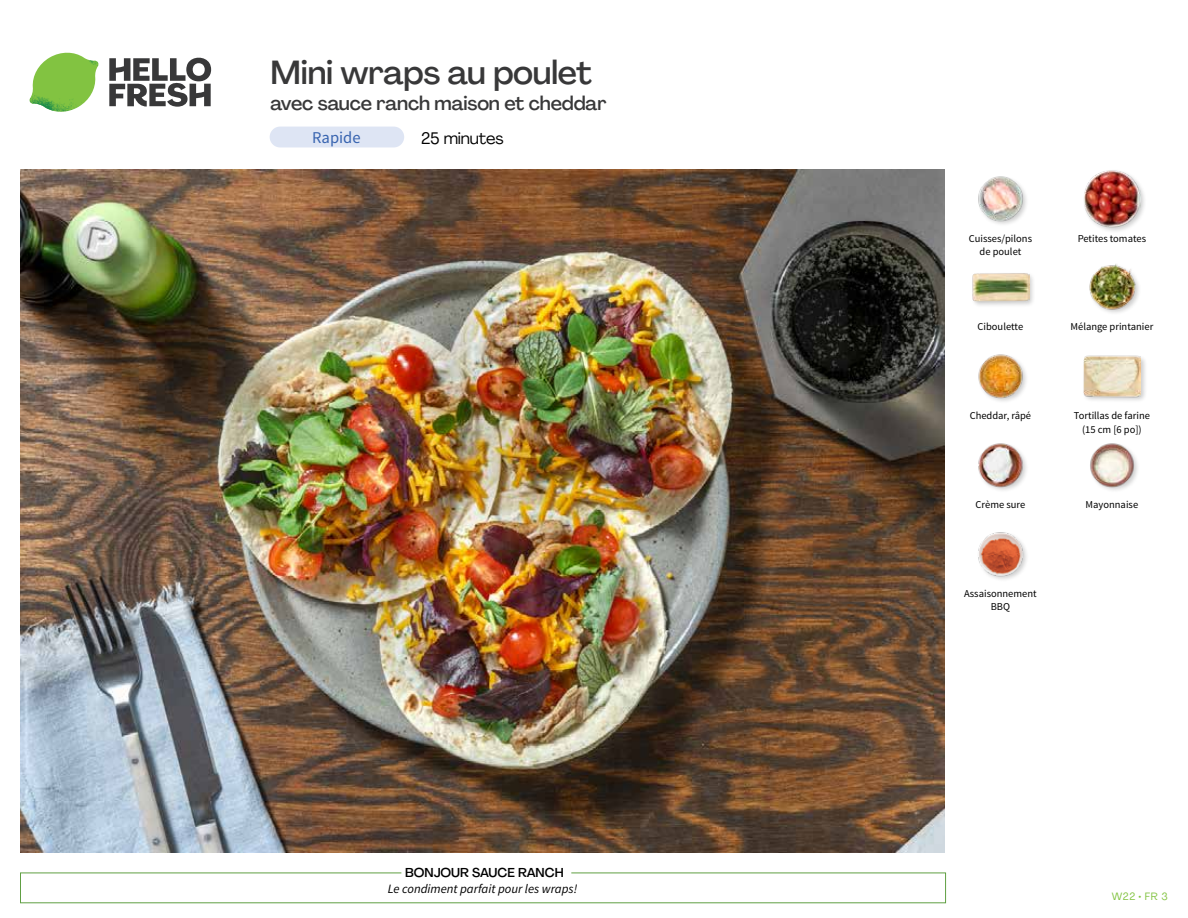
<style>
.page{position:relative;width:1188px;height:918px;background:#fff}
.page>*{position:absolute;margin:0;border:0;box-sizing:border-box;transform-origin:0 0}
.t1{font:500 33px "Agrandir";letter-spacing:-.01em;color:#383839}
.t2{font:500 19.5px "Agrandir";letter-spacing:-.01em;color:#383839}
.t3{font:16.5px "Agrandir";letter-spacing:-.01em;color:#000}
.t4{font:16.5px "Source Sans Pro";color:#3763af}
.t5{font:italic 12.75px "Source Sans Pro";color:#000}
.t6{font:500 12.75px "Agrandir";color:#000}
.t7{font:10.5px/13.5px "Source Sans Pro";color:#000;text-align:center}
.t8{font:10.5px "Agrandir";color:#82c341}
</style>
<div class="page">
<div style="left:270px;top:127px;width:134px;height:20px;background:#dee5f4;border-radius:10px"></div>
<svg style="left:109px;top:57px;width:102px;height:50px"></svg>
<svg style="left:34px;top:53px;width:62px;height:40px"></svg>
<img style="left:67px;top:53px;width:32px;height:26px">
<img style="left:33px;top:75px;width:59px;height:11px">
<img style="left:29px;top:79px;width:61px;height:33px">
<img style="left:65px;top:86px;width:27px;height:25px">
<img style="left:21px;top:170px;width:924px;height:682px">
<div style="left:20px;top:873px;width:926px;height:30px;border:1px solid #609f43"></div>
<div style="left:401px;top:865px;width:170px;height:15px;background:#fff"></div>
<img style="left:978px;top:532px;width:49px;height:48px">
<img style="left:1090px;top:443px;width:48px;height:48px">
<img style="left:978px;top:443px;width:49px;height:48px">
<div style="left:1082px;top:354px;width:65px;height:49px;background:#000;opacity:.2"></div>
<img style="left:1083px;top:354px;width:58px;height:49px">
<img style="left:978px;top:354px;width:48px;height:47px">
<img style="left:1089px;top:264px;width:50px;height:49px">
<div style="left:972px;top:272px;width:63px;height:37px;background:#000;opacity:.2"></div>
<img style="left:972px;top:272px;width:57px;height:37px">
<div style="left:1082px;top:169px;width:65px;height:64px;background:#000;opacity:.2"></div>
<img style="left:1083px;top:170px;width:58px;height:57px">
<img style="left:978px;top:176px;width:49px;height:48px">
<h1 class="t1" style="left:271px;top:52px;width:323px">Mini wraps au poulet</h1>
<h2 class="t2" style="left:271px;top:91px;width:337px">avec sauce ranch maison et cheddar</h2>
<h3 class="t3" style="left:421px;top:128px;width:84px">25 minutes</h3>
<h3 class="t4" style="left:312px;top:128px;width:50px">Rapide</h3>
<p class="t6" style="left:405px;top:864px;width:160px">BONJOUR SAUCE RANCH</p>
<p class="t5" style="left:388px;top:881px;width:191px">Le condiment parfait pour les wraps!</p>
<p class="t7" style="left:969px;top:232px;width:65px">Cuisses/pilons de poulet</p>
<p class="t7" style="left:1078px;top:232px;width:70px">Petites tomates</p>
<p class="t7" style="left:978px;top:320px;width:47px">Ciboulette</p>
<p class="t7" style="left:1071px;top:320px;width:84px">Mélange printanier</p>
<p class="t7" style="left:970px;top:409px;width:63px">Cheddar, râpé</p>
<p class="t7" style="left:1074px;top:409px;width:78px">Tortillas de farine (15 cm [6 po])</p>
<p class="t7" style="left:976px;top:498px;width:51px">Crème sure</p>
<p class="t7" style="left:1086px;top:498px;width:54px">Mayonnaise</p>
<p class="t7" style="left:964px;top:587px;width:74px">Assaisonnement<br>BBQ</p>
<p class="t8" style="left:1112px;top:890px;width:58px">W22 • FR 3</p>
</div>
